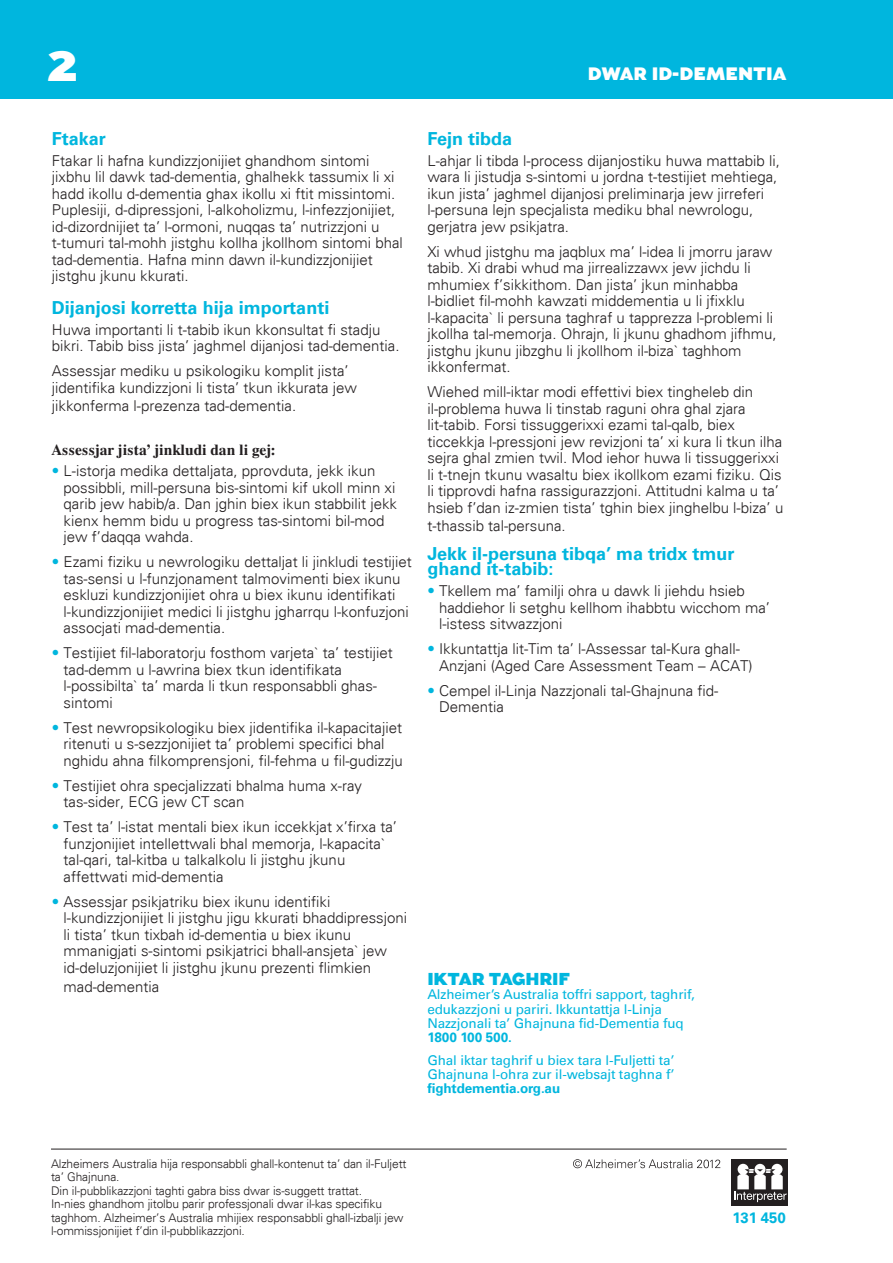
<style>
.page{position:relative;width:893px;height:1263px;background:#fff}
.page>*{position:absolute;margin:0;border:0;box-sizing:border-box;transform-origin:0 0}
.Heading_Large{font:900 42px "Augustus";color:#fff}
.Subheading_Intro_Sma{font:700 18px/15.8px "Univers LT Std";color:#00b6de}
.FactSheet_Subtitle{font:900 18px "Augustus";color:#fff}
.FactSheet_Subtitle-2{font:900 17.25px "Augustus";letter-spacing:-.01em;color:#00b6de}
.ParaStyle09__Leading{font:700 15.3px "Dutch 801 BT";color:#231f20}
.minor_headin{font:300 15px/16.5px "Univers";color:#231f20}
.FactSheet_Subtitle-3{font:700 15px "Univers LT Std";letter-spacing:-.01em;color:#00b6de}
.FactSheet_Subtitle-4{font:13.5px/14.2px "Univers LT Std";letter-spacing:-.01em;color:#00b6de}
.FactSheet_Subtitle-5{font:700 13.5px "Univers LT Std";letter-spacing:-.01em;color:#00b6de}
.t1{font:300 12px/13.5px "Univers";letter-spacing:-.01em;color:#231f20}
.s1{color:#00b6de}
.s2{font-weight:700}
</style>
<div class="page">
<hr style="left:51px;top:1149px;width:736px;height:1px;background:#231f20">
<div style="left:0;top:0;width:893px;height:99px;background:#00b6de"></div>
<div style="left:731px;top:1159px;width:57px;height:47px;background:#231f20"></div>
<div style="left:771px;top:1164px;width:11px;height:11px;background:#fff;border-radius:50%"></div>
<div style="left:738px;top:1164px;width:11px;height:11px;background:#fff;border-radius:50%"></div>
<div style="left:754px;top:1164px;width:11px;height:11px;background:#fff;border-radius:50%"></div>
<svg style="left:734px;top:1169px;width:53px;height:33px"></svg>
<svg style="left:573px;top:1159px;width:147px;height:9px"></svg>
<p class="Heading_Large" style="left:48px;top:41px;width:31px">2</p>
<p class="FactSheet_Subtitle" style="left:588px;top:63px;width:200px">DWAR ID-DEMENTIA</p>
<p class="Subheading_Intro_Sma" style="left:52px;top:131px;width:55px">Ftakar</p>
<p class="minor_headin" style="left:52px;top:152px;width:352px">Ftakar li hafna kundizzjonijiet ghandhom sintomi jixbhu lil dawk tad-dementia, ghalhekk tassumix li xi hadd ikollu d-dementia ghax ikollu xi ftit missintomi.<br>Puplesiji, d-dipressjoni, l-alkoholizmu, l-infezzjonijiet, id-dizordnijiet ta’ l-ormoni, nuqqas ta’ nutrizzjoni u t-tumuri tal-mohh jistghu kollha jkollhom sintomi bhal tad-dementia. Hafna minn dawn il-kundizzjonijiet jistghu jkunu kkurati.</p>
<p class="Subheading_Intro_Sma" style="left:52px;top:300px;width:279px">Dijanjosi korretta hija importanti</p>
<p class="minor_headin" style="left:52px;top:321px;width:349px">Huwa importanti li t-tabib ikun kkonsultat fi stadju bikri. Tabib biss jista’ jaghmel dijanjosi tad-dementia.</p>
<p class="minor_headin" style="left:52px;top:363px;width:307px">Assessjar mediku u psikologiku komplit jista’ jidentifika kundizzjoni li tista’ tkun ikkurata jew</p>
<p class="minor_headin" style="left:52px;top:397px;width:246px">jikkonferma l-prezenza tad-dementia.</p>
<p class="ParaStyle09__Leading" style="left:52px;top:441px;width:225px">Assessjar jista’ jinkludi dan li gej:</p>
<p class="minor_headin" style="left:64px;top:463px;width:335px;text-indent:-12px"><span class="s1">•</span> L-istorja medika dettaljata, pprovduta, jekk ikun possibbli, mill-persuna bis-sintomi kif ukoll minn xi qarib jew habib/a. Dan jghin biex ikun stabbilit jekk kienx hemm bidu u progress tas-sintomi bil-mod jew f’daqqa wahda.</p>
<p class="minor_headin" style="left:64px;top:554px;width:350px;text-indent:-12px"><span class="s1">•</span> Ezami fiziku u newrologiku dettaljat li jinkludi testijiet tas-sensi u l-funzjonament talmovimenti biex ikunu eskluzi kundizzjonijiet ohra u biex ikunu identifikati l-kundizzjonijiet medici li jistghu jgharrqu l-konfuzjoni assocjati mad-dementia.</p>
<p class="minor_headin" style="left:64px;top:645px;width:331px;text-indent:-12px"><span class="s1">•</span> Testijiet fil-laboratorju fosthom varjeta` ta’ testijiet tad-demm u l-awrina biex tkun identifikata l-possibilta` ta’ marda li tkun responsabbli ghas&shy;sintomi</p>
<p class="minor_headin" style="left:64px;top:719px;width:341px;text-indent:-12px"><span class="s1">•</span> Test newropsikologiku biex jidentifika il-kapacitajiet ritenuti u s-sezzjonijiet ta’ problemi specifici bhal nghidu ahna filkomprensjoni, fil-fehma u fil-gudizzju</p>
<p class="minor_headin" style="left:64px;top:777px;width:300px;text-indent:-12px"><span class="s1">•</span> Testijiet ohra specjalizzati bhalma huma x-ray tas-sider, ECG jew CT scan</p>
<p class="minor_headin" style="left:64px;top:819px;width:335px;text-indent:-12px"><span class="s1">•</span> Test ta’ l-istat mentali biex ikun iccekkjat x’firxa ta’ funzjonijiet intellettwali bhal memorja, l-kapacita` tal-qari, tal-kitba u talkalkolu li jistghu jkunu affettwati mid-dementia</p>
<p class="minor_headin" style="left:64px;top:893px;width:345px;text-indent:-12px"><span class="s1">•</span> Assessjar psikjatriku biex ikunu identifiki l-kundizzjonijiet li jistghu jigu kkurati bhaddipressjoni li tista’ tkun tixbah id-dementia u biex ikunu mmanigjati s-sintomi psikjatrici bhall-ansjeta` jew id-deluzjonijiet li jistghu jkunu prezenti flimkien</p>
<p class="minor_headin" style="left:64px;top:978px;width:97px">mad-dementia</p>
<p class="Subheading_Intro_Sma" style="left:427px;top:131px;width:86px">Fejn tibda</p>
<p class="minor_headin" style="left:427px;top:152px;width:354px">L-ahjar li tibda l-process dijanjostiku huwa mattabib li, wara li jistudja s-sintomi u jordna t-testijiet mehtiega, ikun jista’ jaghmel dijanjosi preliminarja jew jirreferi l-persuna lejn specjalista mediku bhal newrologu, gerjatra jew psikjatra.</p>
<p class="minor_headin" style="left:427px;top:243px;width:351px">Xi whud jistghu ma jaqblux ma’ l-idea li jmorru jaraw tabib. Xi drabi whud ma jirrealizzawx jew jichdu li mhumiex f’sikkithom. Dan jista’ jkun minhabba l-bidliet fil-mohh kawzati middementia u li jfixklu l-kapacita` li persuna taghraf u tapprezza l-problemi li jkollha tal-memorja. Ohrajn, li jkunu ghadhom jifhmu, jistghu jkunu jibzghu li jkollhom il-biza` taghhom ikkonfermat.</p>
<p class="minor_headin" style="left:427px;top:384px;width:357px">Wiehed mill-iktar modi effettivi biex tingheleb din il-problema huwa li tinstab raguni ohra ghal zjara lit-tabib. Forsi tissuggerixxi ezami tal-qalb, biex ticcekkja l-pressjoni jew revizjoni ta’ xi kura li tkun ilha sejra ghal zmien twil. Mod iehor huwa li tissuggerixxi li t-tnejn tkunu wasaltu biex ikollkom ezami fiziku. Qis li tipprovdi hafna rassigurazzjoni. Attitudni kalma u ta’ hsieb f’dan iz-zmien tista’ tghin biex jinghelbu l-biza’ u</p>
<p class="minor_headin" style="left:427px;top:517px;width:140px">t-thassib tal-persuna.</p>
<p class="Subheading_Intro_Sma" style="left:427px;top:545px;width:309px">Jekk il-persuna tibqa’ ma tridx tmur ghand it-tabib:</p>
<p class="minor_headin" style="left:439px;top:582px;width:332px;text-indent:-12px"><span class="s1">•</span> Tkellem ma’ familji ohra u dawk li jiehdu hsieb haddiehor li setghu kellhom ihabbtu wicchom ma’ l-istess sitwazzjoni</p>
<p class="minor_headin" style="left:439px;top:640px;width:315px;text-indent:-12px"><span class="s1">•</span> Ikkuntattja lit-Tim ta’ l-Assessar tal-Kura ghall-<br>Anzjani (Aged Care Assessment Team – ACAT)</p>
<p class="minor_headin" style="left:439px;top:682px;width:281px;text-indent:-12px"><span class="s1">•</span> Cempel il-Linja Nazzjonali tal-Ghajnuna fid-<br>Dementia</p>
<p class="FactSheet_Subtitle-2" style="left:427px;top:969px;width:144px">IKTAR TAGHRIF</p>
<p class="FactSheet_Subtitle-4" style="left:427px;top:987px;width:269px">Alzheimer’s Australia toffri sapport, taghrif, edukazzjoni u pariri. Ikkuntattja l-Linja<br>Nazzjonali ta’ Ghajnuna fid-Dementia fuq</p>
<p class="FactSheet_Subtitle-5" style="left:427px;top:1029px;width:86px">1800 100 500.</p>
<p class="FactSheet_Subtitle-4" style="left:427px;top:1053px;width:249px;text-align:justify">Ghal iktar taghrif u biex tara l-Fuljetti ta’ Ghajnuna l-ohra zur il-websajt taghna f’ <span class="s2">fightdementia.org.au</span></p>
<p class="t1" style="left:51px;top:1157px;width:357px">Alzheimers Australia hija responsabbli ghall-kontenut ta’ dan il-Fuljett ta’ Ghajnuna.</p>
<p class="t1" style="left:51px;top:1184px;width:354px">Din il-pubblikazzjoni taghti gabra biss dwar is-suggett trattat.<br>In-nies ghandhom jitolbu parir professjonali dwar il-kas specifiku taghhom. Alzheimer’s Australia mhijiex responsabbli ghall-izbalji jew l-ommissjonijiet f’din il-pubblikazzjoni.</p>
<p class="FactSheet_Subtitle-3" style="left:732px;top:1209px;width:55px">131 450</p>
</div>
